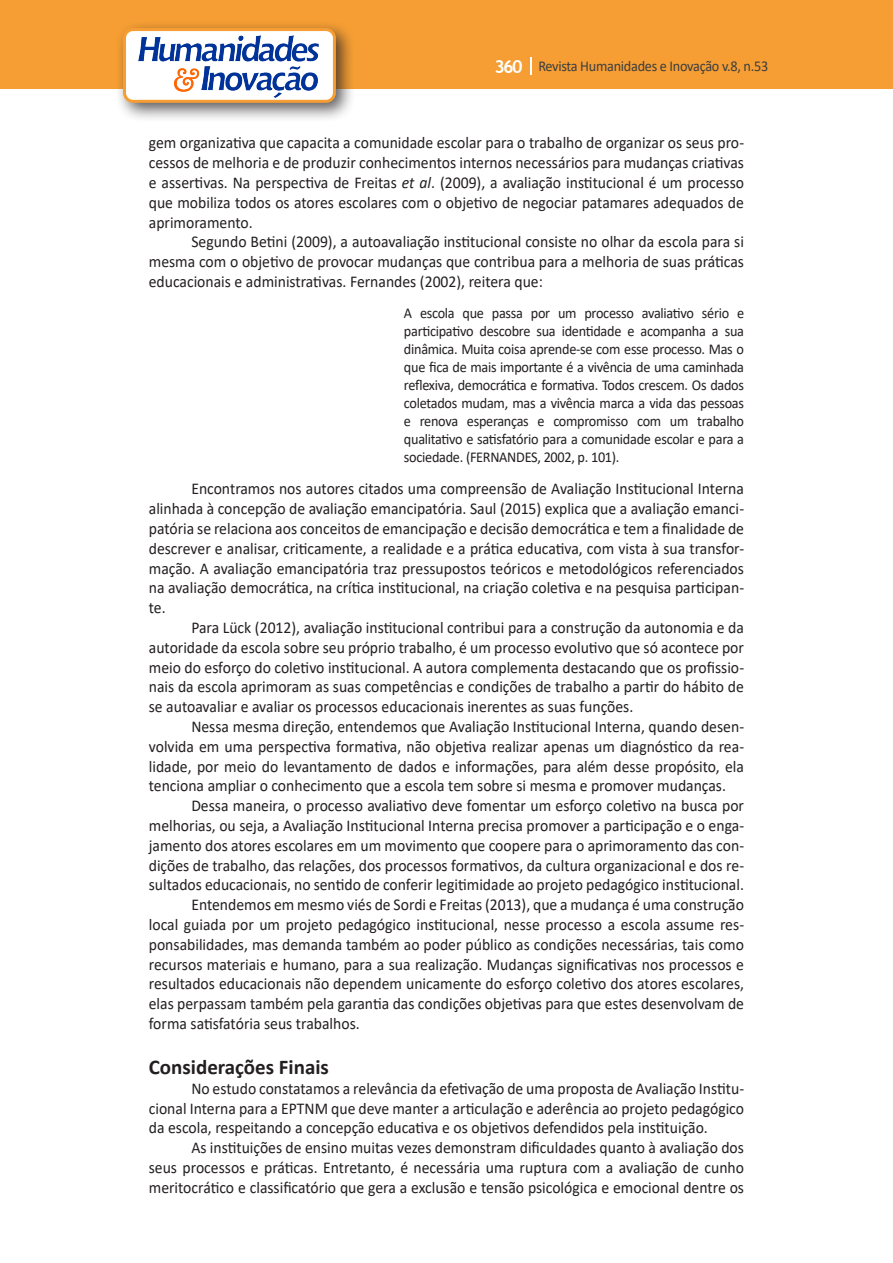
<style>
.page{position:relative;width:893px;height:1263px;background:#fff}
.page>*{position:absolute;margin:0;border:0;box-sizing:border-box;transform-origin:0 0}
.Titulo_2{font:700 21px "Calibri";color:#231f20}
.Texto{font:16.5px/19.8px "Calibri";color:#231f20;text-align:justify;scale:.95 1}
.citacao{font:15px/18px "Calibri";letter-spacing:-.02em;color:#231f20;text-align:justify;scale:.95 1}
.t1{font:15px "Calibri";letter-spacing:-.02em;color:#3e3e3f;scale:.95 1}
.s1{font-family:"Trebuchet MS";font-weight:700;font-size:18px;color:#fff}
.s2{font-style:italic}
</style>
<div class="page">
<div style="left:0;top:0;width:893px;height:88px;background:#f69e34"></div>
<svg style="left:530px;top:57px;width:2px;height:18px"></svg>
<div style="left:115px;top:20px;width:241px;height:103px;background:#231f20;opacity:.75"></div>
<div style="left:125px;top:30px;width:209px;height:71px;background:#fff;border-radius:9px"></div>
<img style="left:138px;top:35px;width:181px;height:62px">
<div style="left:123px;top:28px;width:213px;height:75px;border:3px solid #f69e34;border-radius:9px"></div>
<p class="t1" style="left:495px;top:56px;width:290px"><span class="s1">360</span> Revista Humanidades e Inovação v.8, n.53</p>
<p class="Texto" style="left:149px;top:133px;width:628px">gem organizativa que capacita a comunidade escolar para o trabalho de organizar os seus pro&shy;cessos de melhoria e de produzir conhecimentos internos necessários para mudanças criativas e assertivas. Na perspectiva de Freitas <span class="s2">et al</span>. (2009), a avaliação institucional é um processo que mobiliza todos os atores escolares com o objetivo de negociar patamares adequados de aprimoramento.</p>
<p class="Texto" style="left:149px;top:232px;width:628px;text-indent:43px">Segundo Betini (2009), a autoavaliação institucional consiste no olhar da escola para si mesma com o objetivo de provocar mudanças que contribua para a melhoria de suas práticas educacionais e administrativas. Fernandes (2002), reitera que:</p>
<p class="citacao" style="left:404px;top:303px;width:360px">A escola que passa por um processo avaliativo sério e participativo descobre sua identidade e acompanha a sua dinâmica. Muita coisa aprende-se com esse processo. Mas o que fica de mais importante é a vivência de uma caminhada reflexiva, democrática e formativa. Todos crescem. Os dados coletados mudam, mas a vivência marca a vida das pessoas e renova esperanças e compromisso com um trabalho qualitativo e satisfatório para a comunidade escolar e para a sociedade. (FERNANDES, 2002, p. 101).</p>
<p class="Texto" style="left:149px;top:479px;width:628px;text-indent:43px">Encontramos nos autores citados uma compreensão de Avaliação Institucional Interna alinhada à concepção de avaliação emancipatória. Saul (2015) explica que a avaliação emanci&shy;patória se relaciona aos conceitos de emancipação e decisão democrática e tem a finalidade de descrever e analisar, criticamente, a realidade e a prática educativa, com vista à sua transfor&shy;mação. A avaliação emancipatória traz pressupostos teóricos e metodológicos referenciados na avaliação democrática, na crítica institucional, na criação coletiva e na pesquisa participan&shy;te.</p>
<p class="Texto" style="left:149px;top:617px;width:628px;text-indent:43px">Para Lück (2012), avaliação institucional contribui para a construção da autonomia e da autoridade da escola sobre seu próprio trabalho, é um processo evolutivo que só acontece por meio do esforço do coletivo institucional. A autora complementa destacando que os profissio&shy;nais da escola aprimoram as suas competências e condições de trabalho a partir do hábito de se autoavaliar e avaliar os processos educacionais inerentes as suas funções.</p>
<p class="Texto" style="left:149px;top:716px;width:628px;text-indent:43px">Nessa mesma direção, entendemos que Avaliação Institucional Interna, quando desen&shy;volvida em uma perspectiva formativa, não objetiva realizar apenas um diagnóstico da rea&shy;lidade, por meio do levantamento de dados e informações, para além desse propósito, ela tenciona ampliar o conhecimento que a escola tem sobre si mesma e promover mudanças.</p>
<p class="Texto" style="left:149px;top:795px;width:628px;text-indent:43px">Dessa maneira, o processo avaliativo deve fomentar um esforço coletivo na busca por melhorias, ou seja, a Avaliação Institucional Interna precisa promover a participação e o enga&shy;jamento dos atores escolares em um movimento que coopere para o aprimoramento das con&shy;dições de trabalho, das relações, dos processos formativos, da cultura organizacional e dos re&shy;sultados educacionais, no sentido de conferir legitimidade ao projeto pedagógico institucional.</p>
<p class="Texto" style="left:149px;top:894px;width:628px;text-indent:43px">Entendemos em mesmo viés de Sordi e Freitas (2013), que a mudança é uma construção local guiada por um projeto pedagógico institucional, nesse processo a escola assume res&shy;ponsabilidades, mas demanda também ao poder público as condições necessárias, tais como recursos materiais e humano, para a sua realização. Mudanças significativas nos processos e resultados educacionais não dependem unicamente do esforço coletivo dos atores escolares, elas perpassam também pela garantia das condições objetivas para que estes desenvolvam de forma satisfatória seus trabalhos.</p>
<p class="Titulo_2" style="left:149px;top:1052px;width:182px">Considerações Finais</p>
<p class="Texto" style="left:149px;top:1078px;width:628px;text-indent:43px">No estudo constatamos a relevância da efetivação de uma proposta de Avaliação Institu&shy;cional Interna para a EPTNM que deve manter a articulação e aderência ao projeto pedagógico da escola, respeitando a concepção educativa e os objetivos defendidos pela instituição.</p>
<p class="Texto" style="left:149px;top:1137px;width:628px;text-indent:43px">As instituições de ensino muitas vezes demonstram dificuldades quanto à avaliação dos seus processos e práticas. Entretanto, é necessária uma ruptura com a avaliação de cunho meritocrático e classificatório que gera a exclusão e tensão psicológica e emocional dentre os</p>
</div>
